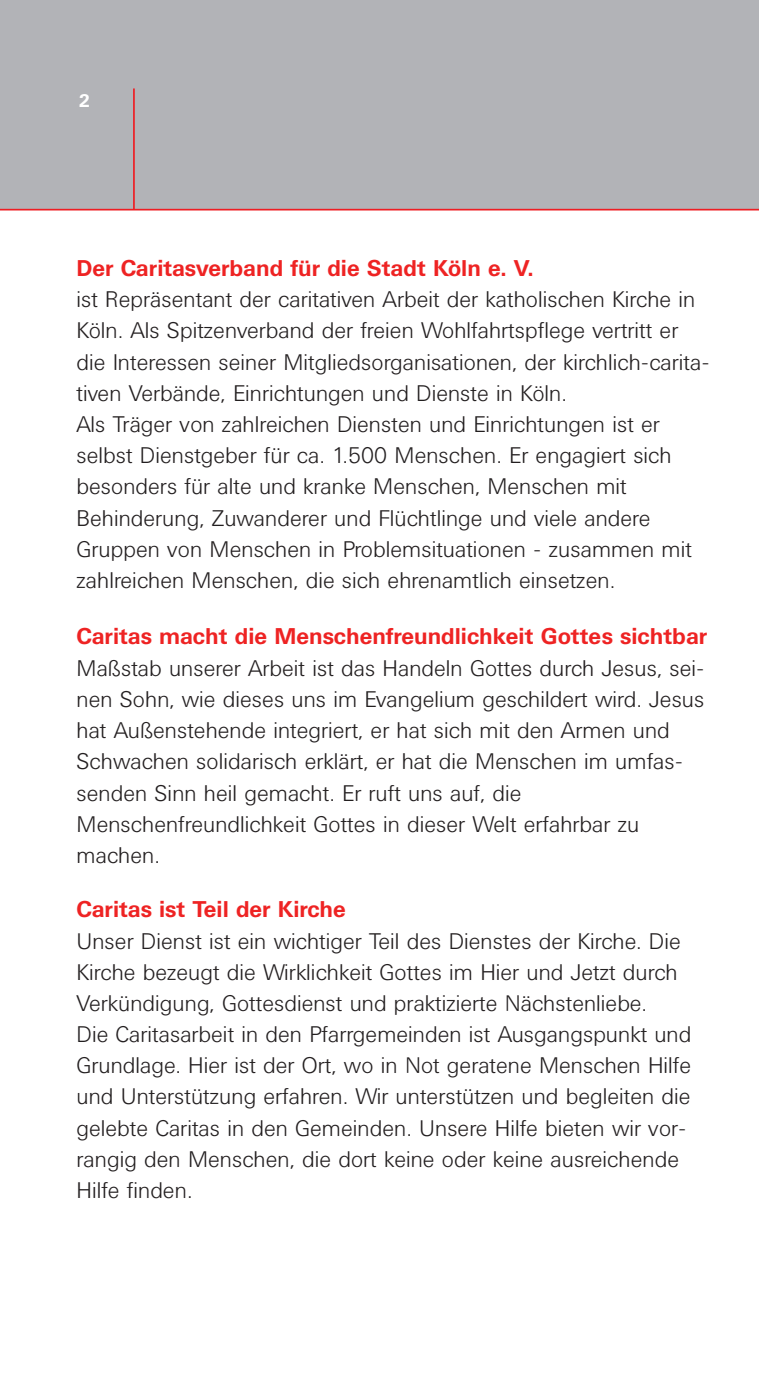
<style>
.page{position:relative;width:759px;height:1397px;background:#fff}
.page>*{position:absolute;margin:0;border:0;box-sizing:border-box;transform-origin:0 0}
.t1{font:300 22.5px/31.3px "Univers BQ";color:#231f20}
.t2{font:700 22.5px "Univers BQ";color:#ee2323}
.t3{font:700 18px "Univers BQ";color:#fff}
</style>
<div class="page">
<div style="left:0;top:0;width:759px;height:210px;background:#b2b3b7"></div>
<hr style="left:133px;top:88px;width:2px;height:122px;background:#ee1d23">
<hr style="left:0;top:209px;width:759px;height:1px;background:#ee1d23">
<p class="t3" style="left:79px;top:91px;width:13px">2</p>
<p class="t2" style="left:77px;top:256px;width:458px">Der Caritasverband für die Stadt Köln e. V.</p>
<p class="t1" style="left:77px;top:283px;width:635px">ist Repräsentant der caritativen Arbeit der katholischen Kirche in Köln. Als Spitzenverband der freien Wohlfahrtspflege vertritt er die Interessen seiner Mitgliedsorganisationen, der kirchlich-carita&shy;tiven Verbände, Einrichtungen und Dienste in Köln.<br>Als Träger von zahlreichen Diensten und Einrichtungen ist er selbst Dienstgeber für ca. 1.500 Menschen. Er engagiert sich besonders für alte und kranke Menschen, Menschen mit Behinderung, Zuwanderer und Flüchtlinge und viele andere Gruppen von Menschen in Problemsituationen - zusammen mit zahlreichen Menschen, die sich ehrenamtlich einsetzen.</p>
<p class="t2" style="left:77px;top:624px;width:632px">Caritas macht die Menschenfreundlichkeit Gottes sichtbar</p>
<p class="t1" style="left:77px;top:652px;width:629px">Maßstab unserer Arbeit ist das Handeln Gottes durch Jesus, sei&shy;nen Sohn, wie dieses uns im Evangelium geschildert wird. Jesus hat Außenstehende integriert, er hat sich mit den Armen und Schwachen solidarisch erklärt, er hat die Menschen im umfas&shy;senden Sinn heil gemacht. Er ruft uns auf, die Menschenfreundlichkeit Gottes in dieser Welt erfahrbar zu machen.</p>
<p class="t2" style="left:77px;top:897px;width:271px">Caritas ist Teil der Kirche</p>
<p class="t1" style="left:77px;top:925px;width:616px">Unser Dienst ist ein wichtiger Teil des Dienstes der Kirche. Die Kirche bezeugt die Wirklichkeit Gottes im Hier und Jetzt durch Verkündigung, Gottesdienst und praktizierte Nächstenliebe.<br>Die Caritasarbeit in den Pfarrgemeinden ist Ausgangspunkt und Grundlage. Hier ist der Ort, wo in Not geratene Menschen Hilfe und Unterstützung erfahren. Wir unterstützen und begleiten die gelebte Caritas in den Gemeinden. Unsere Hilfe bieten wir vor&shy;rangig den Menschen, die dort keine oder keine ausreichende Hilfe finden.</p>
</div>
